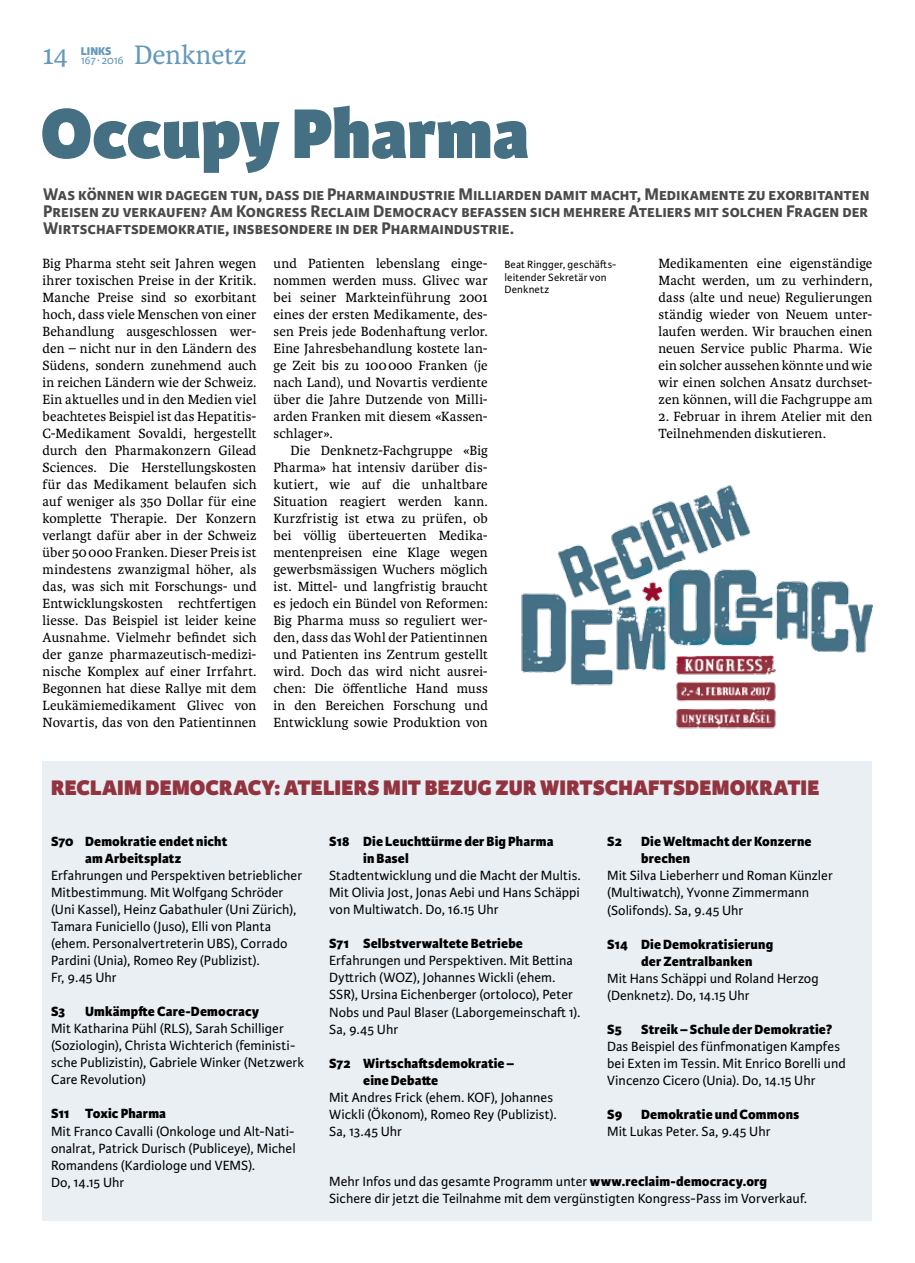
<style>
.page{position:relative;width:915px;height:1263px;background:#fff}
.page>*{position:absolute;margin:0;border:0;box-sizing:border-box;transform-origin:0 0}
.t1{font:800 75px "Karmina Sans";letter-spacing:-.005em;color:#457084}
.t2{font:28.5px "Karmina";color:#6599b9}
.t3{font:800 22.5px "Karmina Sans";letter-spacing:.005em;color:#923440}
.t4{font:700 18px/17px "Karmina Sans";color:#4a4a49;text-align:justify}
.t5{font:14.25px/17px "Karmina";letter-spacing:.01em;color:#000;text-align:justify}
.t6{font:14.25px/17px "Karmina Sans";letter-spacing:.005em;color:#000}
.t7{font:800 14.25px/17px "Karmina Sans";letter-spacing:.01em;color:#000}
.t8{font:12px "Karmina Sans";letter-spacing:-.04em;color:#6599b9}
.t9{font:800 12px "Karmina Sans";color:#6599b9}
.t10{font:11.25px/12.8px "Karmina Sans";letter-spacing:.015em;color:#000}
.s1{font-weight:800}
</style>
<div class="page">
<div style="left:43px;top:761px;width:829px;height:459px;background:#eaeff3"></div>
<img style="left:521px;top:485px;width:352px;height:244px">
<p class="t8" style="left:81px;top:53px;width:45px">167 ∙ 2016</p>
<h2 class="t2" style="left:134px;top:39px;width:114px">Denknetz</h2>
<h2 class="t2" style="left:43px;top:39px;width:27px">14</h2>
<p class="t9" style="left:81px;top:44px;width:32px">LINKS</p>
<h1 class="t1" style="left:40px;top:89px;width:490px">Occupy Pharma</h1>
<p class="t4" style="left:43px;top:186px;width:827px">Was können wir dagegen tun, dass die Pharmaindustrie Milliarden damit macht, Medikamente zu exorbitanten Preisen zu verkaufen? Am Kongress Reclaim Democracy befassen sich mehrere Ateliers mit solchen Fragen der Wirtschaftsdemokratie, insbesondere in der Pharmaindustrie.</p>
<p class="t5" style="left:273px;top:255px;width:216px">und Patienten lebenslang einge&shy;nommen werden muss. Glivec war bei seiner Markteinführung 2001 eines der ersten Medikamente, des&shy;sen Preis jede Bodenhaftung verlor.<br>Eine Jahresbehandlung kostete lan&shy;ge Zeit bis zu 100000 Franken (je nach Land), und Novartis verdiente über die Jahre Dutzende von Milli&shy;arden Franken mit diesem «Kassen&shy;schlager».</p>
<p class="t5" style="left:273px;top:442px;width:216px;text-indent:17px">Die Denknetz-Fachgruppe «Big Pharma» hat intensiv darüber dis&shy;kutiert, wie auf die unhaltbare Situation reagiert werden kann.<br>Kurzfristig ist etwa zu prüfen, ob bei völlig überteuerten Medika&shy;mentenpreisen eine Klage wegen gewerbsmässigen Wuchers möglich ist. Mittel- und langfristig braucht es jedoch ein Bündel von Reformen:<br>Big Pharma muss so reguliert wer&shy;den, dass das Wohl der Patientinnen und Patienten ins Zentrum gestellt wird. Doch das wird nicht ausrei&shy;chen: Die öffentliche Hand muss in den Bereichen Forschung und Entwicklung sowie Produktion von</p>
<p class="t5" style="left:43px;top:255px;width:215px">Big Pharma steht seit Jahren wegen ihrer toxischen Preise in der Kritik.<br>Manche Preise sind so exorbitant hoch, dass viele Menschen von einer Behandlung ausgeschlossen wer&shy;den – nicht nur in den Ländern des Südens, sondern zunehmend auch in reichen Ländern wie der Schweiz.<br>Ein aktuelles und in den Medien viel beachtetes Beispiel ist das Hepatitis-C-Medikament Sovaldi, hergestellt durch den Pharmakonzern Gilead Sciences. Die Herstellungskosten für das Medikament belaufen sich auf weniger als 350 Dollar für eine komplette Therapie. Der Konzern verlangt dafür aber in der Schweiz über 50000 Franken. Dieser Preis ist mindestens zwanzigmal höher, als das, was sich mit Forschungs- und Entwicklungskosten rechtfertigen liesse. Das Beispiel ist leider keine Ausnahme. Vielmehr befindet sich der ganze pharmazeutisch-medizi&shy;nische Komplex auf einer Irrfahrt.<br>Begonnen hat diese Rallye mit dem Leukämiemedikament Glivec von Novartis, das von den Patientinnen</p>
<p class="t5" style="left:658px;top:255px;width:215px">Medikamenten eine eigenständige Macht werden, um zu verhindern, dass (alte und neue) Regulierungen ständig wieder von Neuem unter&shy;laufen werden. Wir brauchen einen neuen Service public Pharma. Wie ein solcher aussehen könnte und wie wir einen solchen Ansatz durchset&shy;zen können, will die Fachgruppe am</p>
<p class="t5" style="left:658px;top:408px;width:215px">2. Februar in ihrem Atelier mit den<br>Teilnehmenden diskutieren.</p>
<p class="t10" style="left:504px;top:258px;width:113px">Beat Ringger, geschäfts&shy;leitender Sekretär von<br>Denknetz</p>
<h3 class="t3" style="left:51px;top:774px;width:769px">RECLAIM DEMOCRACY: ATELIERS MIT BEZUG ZUR WIRTSCHAFTSDEMOKRATIE</h3>
<p class="t7" style="left:85px;top:833px;width:144px;text-indent:-34px">S70 Demokratie endet nicht am Arbeitsplatz</p>
<p class="t6" style="left:51px;top:867px;width:252px">Erfahrungen und Perspektiven betrieblicher Mitbestimmung. Mit Wolfgang Schröder (Uni Kassel), Heinz Gabathuler (Uni Zürich), Tamara Funiciello (Juso), Elli von Planta (ehem. Personalvertreterin UBS), Corrado Pardini (Unia), Romeo Rey (Publizist).<br>Fr, 9.45 Uhr</p>
<p class="t7" style="left:51px;top:1004px;width:15px">S3</p>
<p class="t7" style="left:85px;top:1004px;width:176px">Umkämpfte Care-Democracy</p>
<p class="t6" style="left:51px;top:1020px;width:254px">Mit Katharina Pühl (RLS), Sarah Schilliger (Soziologin), Christa Wichterich (feministi&shy;sche Publizistin), Gabriele Winker (Netzwerk Care Revolution)</p>
<p class="t7" style="left:51px;top:1106px;width:116px">S11 Toxic Pharma</p>
<p class="t6" style="left:51px;top:1123px;width:246px">Mit Franco Cavalli (Onkologe und Alt-Nati&shy;onalrat, Patrick Durisch (Publiceye), Michel Romandens (Kardiologe und VEMS).<br>Do, 14.15 Uhr</p>
<p class="t7" style="left:363px;top:834px;width:192px;text-indent:-34px">S18 Die Leuchttürme der Big Pharma in Basel</p>
<p class="t6" style="left:329px;top:867px;width:253px;text-align:justify">Stadtentwicklung und die Macht der Multis.<br>Mit Olivia Jost, Jonas Aebi und Hans Schäppi von Multiwatch. Do, 16.15 Uhr</p>
<p class="t7" style="left:329px;top:936px;width:195px">S71 Selbstverwaltete Betriebe</p>
<p class="t6" style="left:329px;top:953px;width:253px">Erfahrungen und Perspektiven. Mit Bettina Dyttrich (WOZ), Johannes Wickli (ehem.<br>SSR), Ursina Eichenberger (ortoloco), Peter Nobs und Paul Blaser (Laborgemeinschaft 1).<br>Sa, 9.45 Uhr</p>
<p class="t7" style="left:363px;top:1055px;width:152px;text-indent:-34px">S72 Wirtschaftsdemokratie – eine Debatte</p>
<p class="t6" style="left:329px;top:1089px;width:229px">Mit Andres Frick (ehem. KOF), Johannes<br>Wickli (Ökonom), Romeo Rey (Publizist).<br>Sa, 13.45 Uhr</p>
<p class="t7" style="left:607px;top:834px;width:16px">S2</p>
<p class="t7" style="left:641px;top:834px;width:172px">Die Weltmacht der Konzerne brechen</p>
<p class="t6" style="left:607px;top:868px;width:227px">Mit Silva Lieberherr und Roman Künzler (Multiwatch), Yvonne Zimmermann (Solifonds). Sa, 9.45 Uhr</p>
<p class="t7" style="left:641px;top:936px;width:133px;text-indent:-34px">S14 Die Demokratisierung der Zentralbanken</p>
<p class="t6" style="left:607px;top:970px;width:213px">Mit Hans Schäppi und Roland Herzog (Denknetz). Do, 14.15 Uhr</p>
<p class="t7" style="left:607px;top:1021px;width:16px">S5</p>
<p class="t7" style="left:641px;top:1021px;width:193px">Streik – Schule der Demokratie?</p>
<p class="t6" style="left:607px;top:1038px;width:240px">Das Beispiel des fünfmonatigen Kampfes bei Exten im Tessin. Mit Enrico Borelli und<br>Vincenzo Cicero (Unia). Do, 14.15 Uhr</p>
<p class="t7" style="left:607px;top:1106px;width:17px">S9</p>
<p class="t7" style="left:641px;top:1106px;width:160px">Demokratie und Commons</p>
<p class="t6" style="left:607px;top:1123px;width:165px">Mit Lukas Peter. Sa, 9.45 Uhr</p>
<p class="t6" style="left:329px;top:1173px;width:479px">Mehr Infos und das gesamte Programm unter <span class="s1">www.reclaim-democracy.org<br></span>Sichere dir jetzt die Teilnahme mit dem vergünstigten Kongress-Pass im Vorverkauf.</p>
</div>
